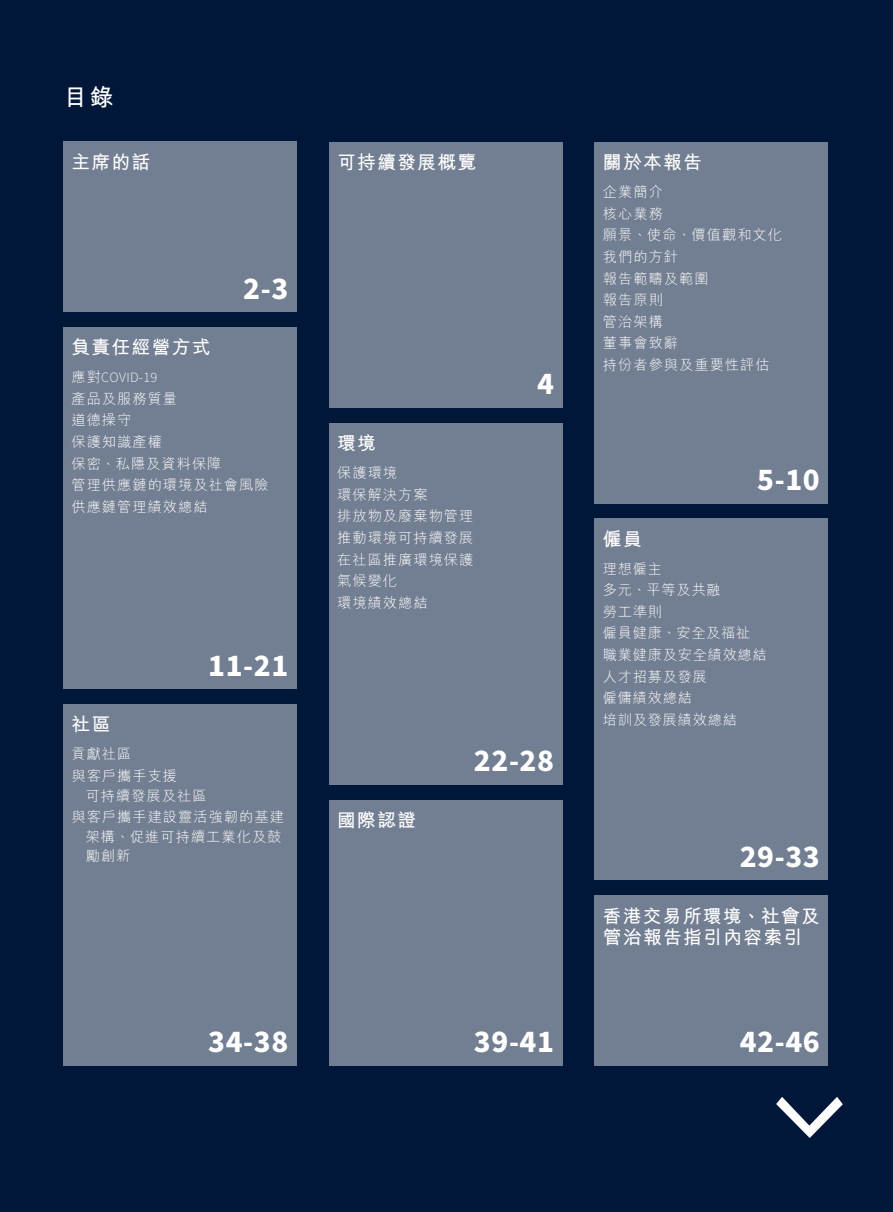
<style>
.page{position:relative;width:893px;height:1212px;background:#001739}
.page>*{position:absolute;margin:0;border:0;box-sizing:border-box;transform-origin:0 0}
._00_txt{font:700 31.8px "Source Sans Pro";letter-spacing:.02em;color:#fff}
._02_H2{font:700 24px "M Hei HK";color:#fff}
._00_txt-2{font:700 18.75px/21px "M Hei HK";letter-spacing:.07em;color:#fff}
._00_txt-3{font:300 14.25px/19.5px "M Hei HK";letter-spacing:.07em;color:#fff}
._00_txt-4{font:300 14.25px "M Hei HK";letter-spacing:.05em;color:#fff}
._00_txt-5{font:300 14.25px "Source Sans Pro";letter-spacing:.02em;color:#fff}
.s1{font-size:30px}
.s2{font-family:"M Hei HK"}
</style>
<div class="page">
<svg style="left:776px;top:1097px;width:67px;height:41px"></svg>
<div style="left:63px;top:142px;width:234px;height:170px;background:#727e91"></div>
<div style="left:63px;top:327px;width:234px;height:362px;background:#727e91"></div>
<div style="left:63px;top:704px;width:234px;height:362px;background:#727e91"></div>
<div style="left:329px;top:142px;width:234px;height:266px;background:#727e91"></div>
<div style="left:329px;top:423px;width:234px;height:361px;background:#727e91"></div>
<div style="left:329px;top:800px;width:234px;height:266px;background:#727e91"></div>
<div style="left:594px;top:142px;width:234px;height:361px;background:#727e91"></div>
<div style="left:594px;top:519px;width:234px;height:361px;background:#727e91"></div>
<div style="left:594px;top:895px;width:234px;height:171px;background:#727e91"></div>
<p class="_02_H2" style="left:64px;top:80px;width:51px">目錄</p>
<p class="_00_txt-2" style="left:71px;top:150px;width:80px">主席的話</p>
<p class="_00_txt" style="left:243px;top:266px;width:47px">2<span class="s1">-</span>3</p>
<p class="_00_txt-2" style="left:71px;top:335px;width:141px">負責任經營方式</p>
<p class="_00_txt-5" style="left:71px;top:368px;width:87px"><span class="s2">應對</span>COVID-19</p>
<p class="_00_txt-3" style="left:71px;top:388px;width:107px">產品及服務質量</p>
<p class="_00_txt-3" style="left:71px;top:410px;width:61px">道德操守</p>
<p class="_00_txt-3" style="left:71px;top:431px;width:92px">保護知識產權</p>
<p class="_00_txt-3" style="left:71px;top:453px;width:152px">保密、私隱及資料保障</p>
<p class="_00_txt-3" style="left:71px;top:475px;width:199px">管理供應鏈的環境及社會風險</p>
<p class="_00_txt-3" style="left:71px;top:496px;width:138px">供應鏈管理績效總結</p>
<p class="_00_txt" style="left:208px;top:643px;width:82px">11<span class="s1">-</span>21</p>
<p class="_00_txt-2" style="left:71px;top:712px;width:40px">社區</p>
<p class="_00_txt-3" style="left:71px;top:744px;width:61px">貢獻社區</p>
<p class="_00_txt-3" style="left:86px;top:765px;width:122px;text-indent:-14px">與客戶攜手支援<br>可持續發展及社區</p>
<p class="_00_txt-3" style="left:86px;top:807px;width:200px;text-indent:-14px">與客戶攜手建設靈活強韌的基建架構、促進可持續工業化及鼓勵創新</p>
<p class="_00_txt" style="left:208px;top:1020px;width:82px">34<span class="s1">-</span>38</p>
<p class="_00_txt-2" style="left:337px;top:150px;width:141px">可持續發展概覽</p>
<p class="_00_txt-2" style="left:337px;top:431px;width:40px">環境</p>
<p class="_00_txt-3" style="left:337px;top:463px;width:61px">保護環境</p>
<p class="_00_txt-3" style="left:337px;top:484px;width:92px">環保解決方案</p>
<p class="_00_txt-3" style="left:337px;top:506px;width:138px">排放物及廢棄物管理</p>
<p class="_00_txt-3" style="left:337px;top:527px;width:138px">推動環境可持續發展</p>
<p class="_00_txt-3" style="left:337px;top:549px;width:138px">在社區推廣環境保護</p>
<p class="_00_txt-3" style="left:337px;top:571px;width:61px">氣候變化</p>
<p class="_00_txt-3" style="left:337px;top:592px;width:92px">環境績效總結</p>
<p class="_00_txt" style="left:537px;top:362px;width:18px">4</p>
<p class="_00_txt-2" style="left:337px;top:808px;width:80px">國際認證</p>
<p class="_00_txt" style="left:474px;top:739px;width:82px">22<span class="s1">-</span>28</p>
<p class="_00_txt" style="left:474px;top:1020px;width:82px">39<span class="s1">-</span>41</p>
<p class="_00_txt-2" style="left:603px;top:150px;width:100px">關於本報告</p>
<p class="_00_txt-3" style="left:603px;top:181px;width:61px">企業簡介</p>
<p class="_00_txt-3" style="left:603px;top:203px;width:61px">核心業務</p>
<p class="_00_txt-3" style="left:603px;top:225px;width:181px">願景、使命、價值觀和文化</p>
<p class="_00_txt-3" style="left:603px;top:246px;width:77px">我們的方針</p>
<p class="_00_txt-3" style="left:603px;top:268px;width:107px">報告範疇及範圍</p>
<p class="_00_txt-3" style="left:603px;top:290px;width:61px">報告原則</p>
<p class="_00_txt-3" style="left:603px;top:311px;width:61px">管治架構</p>
<p class="_00_txt-3" style="left:603px;top:333px;width:77px">董事會致辭</p>
<p class="_00_txt-3" style="left:603px;top:354px;width:168px">持份者參與及重要性評估</p>
<p class="_00_txt" style="left:757px;top:458px;width:64px">5<span class="s1">-</span>10</p>
<p class="_00_txt-2" style="left:603px;top:527px;width:40px">僱員</p>
<p class="_00_txt-3" style="left:603px;top:558px;width:61px">理想僱主</p>
<p class="_00_txt-3" style="left:603px;top:580px;width:119px">多元、平等及共融</p>
<p class="_00_txt-3" style="left:603px;top:601px;width:61px">勞工準則</p>
<p class="_00_txt-4" style="left:603px;top:623px;width:149px">僱員健康、安全及福祉</p>
<p class="_00_txt-4" style="left:603px;top:645px;width:165px">職業健康及安全績效總結</p>
<p class="_00_txt-4" style="left:603px;top:666px;width:106px">人才招募及發展</p>
<p class="_00_txt-3" style="left:603px;top:688px;width:91px">僱傭績效總結</p>
<p class="_00_txt-4" style="left:603px;top:710px;width:135px">培訓及發展績效總結</p>
<p class="_00_txt" style="left:740px;top:834px;width:82px">29<span class="s1">-</span>33</p>
<p class="_00_txt-2" style="left:603px;top:904px;width:218px">香港交易所環境、社會及管治報告指引內容索引</p>
<p class="_00_txt" style="left:740px;top:1020px;width:82px">42<span class="s1">-</span>46</p>
</div>
